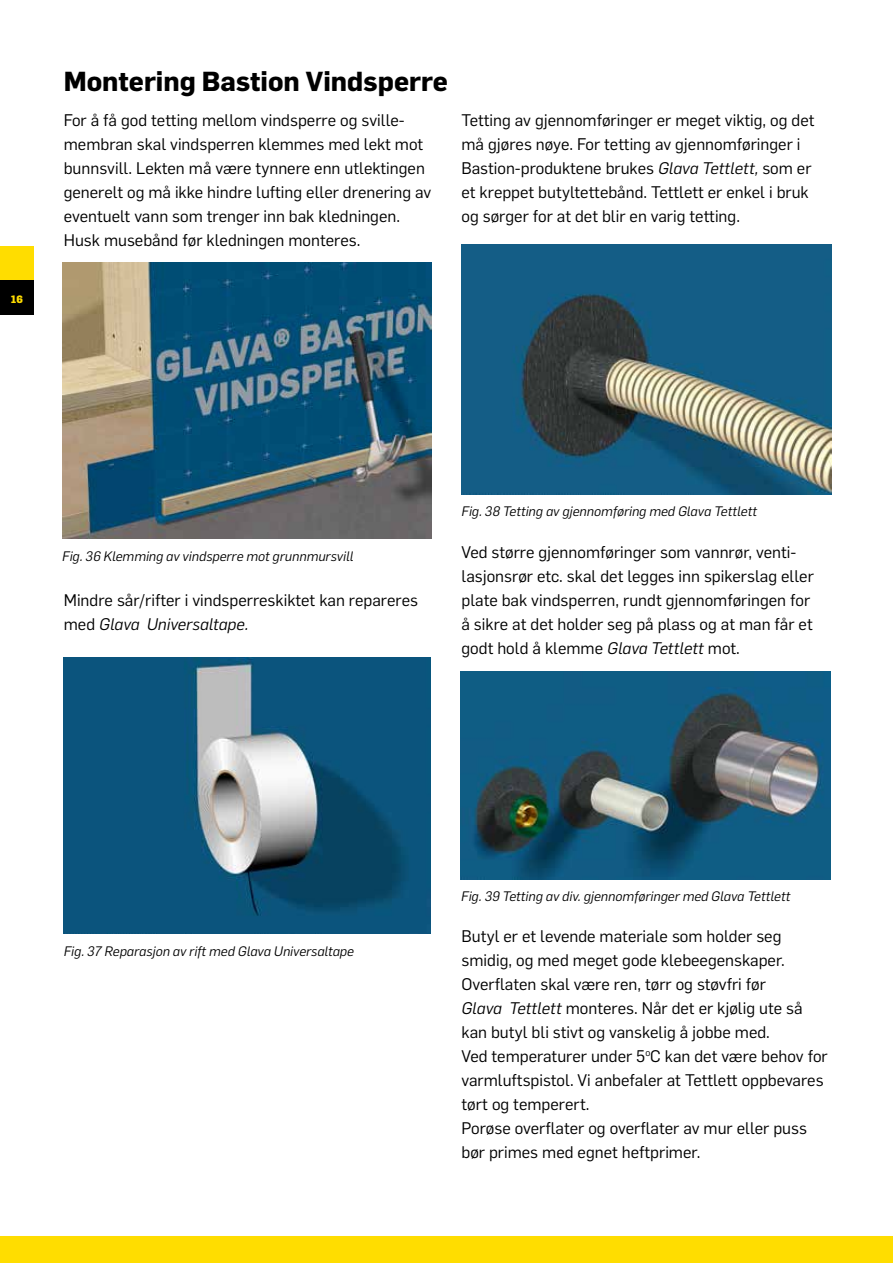
<style>
.page{position:relative;width:893px;height:1263px;background:#fff}
.page>*{position:absolute;margin:0;border:0;box-sizing:border-box;transform-origin:0 0}
.t1{font:700 27px "Flama";color:#000}
.t2{font:16.5px/24px "Flama";color:#000}
.t3{font:italic 13.5px "Flama";color:#000}
.t4{font:800 10.5px "Flama";color:#fd0}
.s1{font-style:italic}
</style>
<div class="page">
<div style="left:0;top:247px;width:34px;height:34px;background:#fd0"></div>
<div style="left:0;top:281px;width:34px;height:34px;background:#000"></div>
<div style="left:0;top:1236px;width:893px;height:27px;background:#fd0"></div>
<img style="left:62px;top:262px;width:369px;height:277px">
<img style="left:64px;top:657px;width:367px;height:277px">
<img style="left:460px;top:672px;width:370px;height:207px">
<img style="left:461px;top:244px;width:371px;height:250px">
<p class="t4" style="left:11px;top:291px;width:14px">16</p>
<h1 class="t1" style="left:64px;top:62px;width:386px">Montering Bastion Vindsperre</h1>
<p class="t2" style="left:64px;top:107px;width:369px">For å få god tetting mellom vindsperre og sville&shy;membran skal vindsperren klemmes med lekt mot bunnsvill. Lekten må være tynnere enn utlektingen generelt og må ikke hindre lufting eller drenering av eventuelt vann som trenger inn bak kledningen.<br>Husk musebånd før kledningen monteres.</p>
<p class="t2" style="left:461px;top:107px;width:354px">Tetting av gjennomføringer er meget viktig, og det må gjøres nøye. For tetting av gjennomføringer i Bastion-produktene brukes <span class="s1">Glava Tettlett,</span> som er et kreppet butyltettebånd. Tettlett er enkel i bruk og sørger for at det blir en varig tetting.</p>
<p class="t3" style="left:62px;top:547px;width:293px">Fig. 36 Klemming av vindsperre mot grunnmursvill</p>
<p class="t2" style="left:64px;top:587px;width:356px">Mindre sår/rifter i vindsperreskiktet kan repareres med <span class="s1">Glava Universaltape.</span></p>
<p class="t3" style="left:461px;top:502px;width:297px">Fig. 38 Tetting av gjennomføring med Glava Tettlett</p>
<p class="t2" style="left:461px;top:539px;width:354px">Ved større gjennomføringer som vannrør, venti&shy;lasjonsrør etc. skal det legges inn spikerslag eller plate bak vindsperren, rundt gjennomføringen for å sikre at det holder seg på plass og at man får et godt hold å klemme <span class="s1">Glava Tettlett</span> mot.</p>
<p class="t3" style="left:64px;top:942px;width:292px">Fig. 37 Reparasjon av rift med Glava Universaltape</p>
<p class="t3" style="left:461px;top:887px;width:331px">Fig. 39 Tetting av div. gjennomføringer med Glava Tettlett</p>
<p class="t2" style="left:461px;top:923px;width:368px">Butyl er et levende materiale som holder seg smidig, og med meget gode klebeegenskaper.<br>Overflaten skal være ren, tørr og støvfri før<br><span class="s1">Glava Tettlett</span> monteres. Når det er kjølig ute så kan butyl bli stivt og vanskelig å jobbe med.<br>Ved temperaturer under 5<sup>o</sup>C kan det være behov for varmluftspistol. Vi anbefaler at Tettlett oppbevares tørt og temperert.<br>Porøse overflater og overflater av mur eller puss bør primes med egnet heftprimer.</p>
</div>
